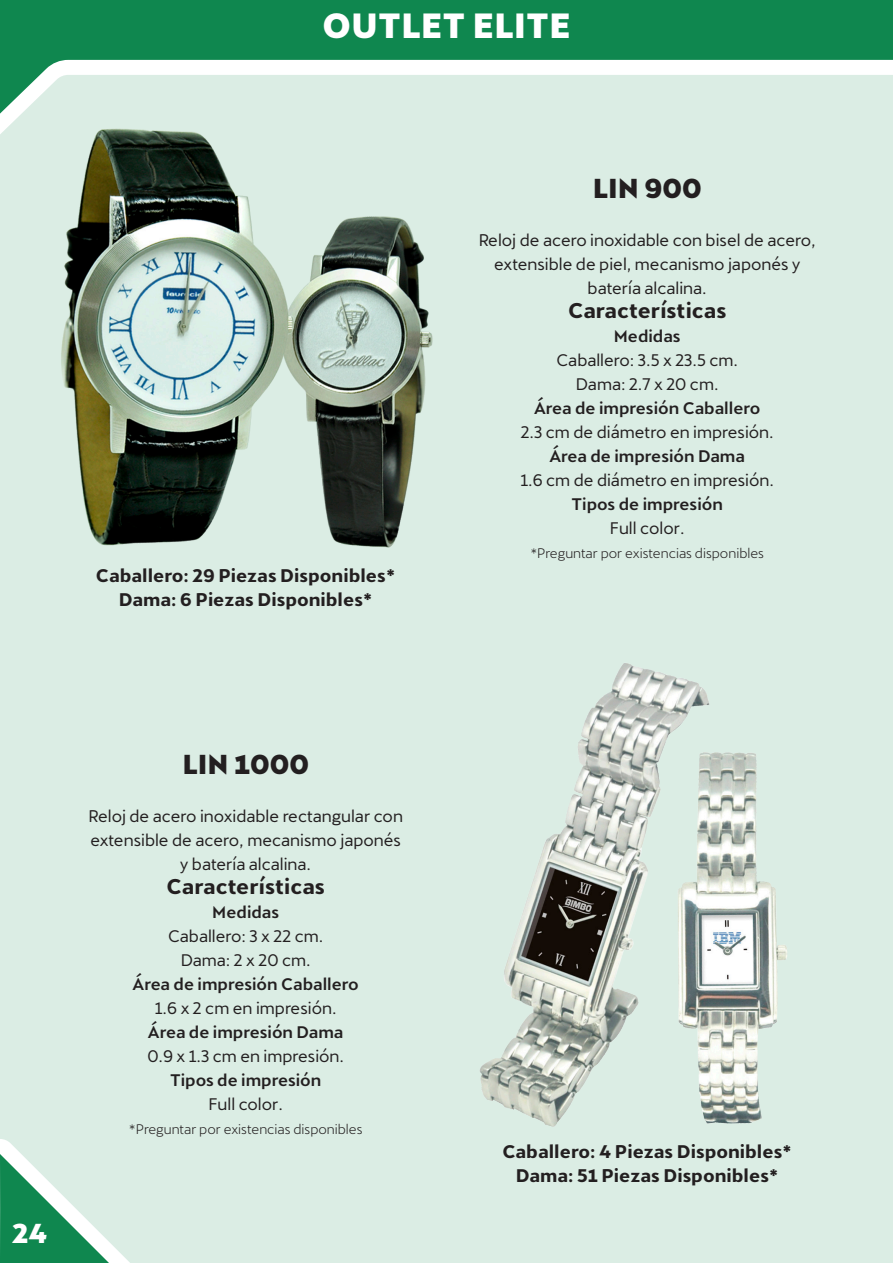
<style>
.page{position:relative;width:893px;height:1263px;background:#fff}
.page>*{position:absolute;margin:0;border:0;box-sizing:border-box;transform-origin:0 0}
.t1{font:800 34.5px "Cupra";color:#fff}
.Titulo{font:800 27px "Cupra";color:#231f20}
.t2{font:800 27px "Cupra";color:#fff}
.t3{font:700 21px "Cupra";color:#231f20}
.t4{font:700 18px "Cupra";color:#231f20}
.Texto{font:16.5px/24px "Cupra";color:#231f20;text-align:center}
.Texto_Negritas{font:500 16.5px "Cupra";color:#231f20}
.Titulo-2{font:13.5px "Cupra";color:#231f20}
</style>
<div class="page">
<svg style="left:0;top:0;width:893px;height:75px;fill:#0f874f"></svg>
<div style="left:0;top:75px;width:892px;height:1188px;background:#dbede4"></div>
<svg style="left:892px;top:75px;width:1px;height:1188px"></svg>
<img style="left:300px;top:198px;width:137px;height:360px">
<img style="left:54px;top:126px;width:246px;height:432px">
<img style="left:472px;top:654px;width:246px;height:480px">
<img style="left:662px;top:750px;width:141px;height:384px">
<p class="t1" style="left:322px;top:6px;width:250px">OUTLET ELITE</p>
<p class="Titulo" style="left:593px;top:173px;width:110px">LIN 900</p>
<p class="Texto" style="left:479px;top:225px;width:339px">Reloj de acero inoxidable con bisel de acero, extensible de piel, mecanismo japonés y batería alcalina.</p>
<p class="Texto_Negritas" style="left:614px;top:327px;width:68px">Medidas</p>
<p class="Texto" style="left:556px;top:345px;width:183px">Caballero: 3.5 x 23.5 cm.</p>
<p class="Texto" style="left:576px;top:369px;width:144px">Dama: 2.7 x 20 cm.</p>
<p class="Texto_Negritas" style="left:534px;top:399px;width:228px">Área de impresión Caballero</p>
<p class="Texto" style="left:521px;top:417px;width:255px">2.3 cm de diámetro en impresión.</p>
<p class="Texto_Negritas" style="left:549px;top:447px;width:197px">Área de impresión Dama</p>
<p class="Texto" style="left:520px;top:465px;width:255px">1.6 cm de diámetro en impresión.</p>
<p class="Texto_Negritas" style="left:571px;top:495px;width:153px">Tipos de impresión</p>
<p class="Texto" style="left:610px;top:513px;width:76px">Full color.</p>
<p class="t3" style="left:568px;top:298px;width:160px">Características</p>
<p class="t4" style="left:96px;top:565px;width:301px">Caballero: 29 Piezas Disponibles*</p>
<p class="t4" style="left:119px;top:589px;width:256px">Dama: 6 Piezas Disponibles*</p>
<p class="Titulo-2" style="left:530px;top:541px;width:235px">*Preguntar por existencias disponibles</p>
<h2 class="t2" style="left:12px;top:1218px;width:37px">24</h2>
<p class="Titulo" style="left:182px;top:749px;width:128px">LIN 1000</p>
<p class="Texto" style="left:88px;top:801px;width:316px">Reloj de acero inoxidable rectangular con extensible de acero, mecanismo japonés y batería alcalina.</p>
<p class="Texto_Negritas" style="left:212px;top:903px;width:68px">Medidas</p>
<p class="Texto" style="left:168px;top:921px;width:157px">Caballero: 3 x 22 cm.</p>
<p class="Texto" style="left:181px;top:945px;width:131px">Dama: 2 x 20 cm.</p>
<p class="Texto_Negritas" style="left:133px;top:975px;width:228px">Área de impresión Caballero</p>
<p class="Texto" style="left:155px;top:993px;width:183px">1.6 x 2 cm en impresión.</p>
<p class="Texto_Negritas" style="left:148px;top:1023px;width:197px">Área de impresión Dama</p>
<p class="Texto" style="left:147px;top:1041px;width:198px">0.9 x 1.3 cm en impresión.</p>
<p class="Texto_Negritas" style="left:170px;top:1071px;width:153px">Tipos de impresión</p>
<p class="Texto" style="left:208px;top:1089px;width:76px">Full color.</p>
<p class="t3" style="left:167px;top:874px;width:160px">Características</p>
<p class="Titulo-2" style="left:129px;top:1117px;width:235px">*Preguntar por existencias disponibles</p>
<p class="t4" style="left:502px;top:1141px;width:291px">Caballero: 4 Piezas Disponibles*</p>
<p class="t4" style="left:516px;top:1165px;width:265px">Dama: 51 Piezas Disponibles*</p>
</div>
